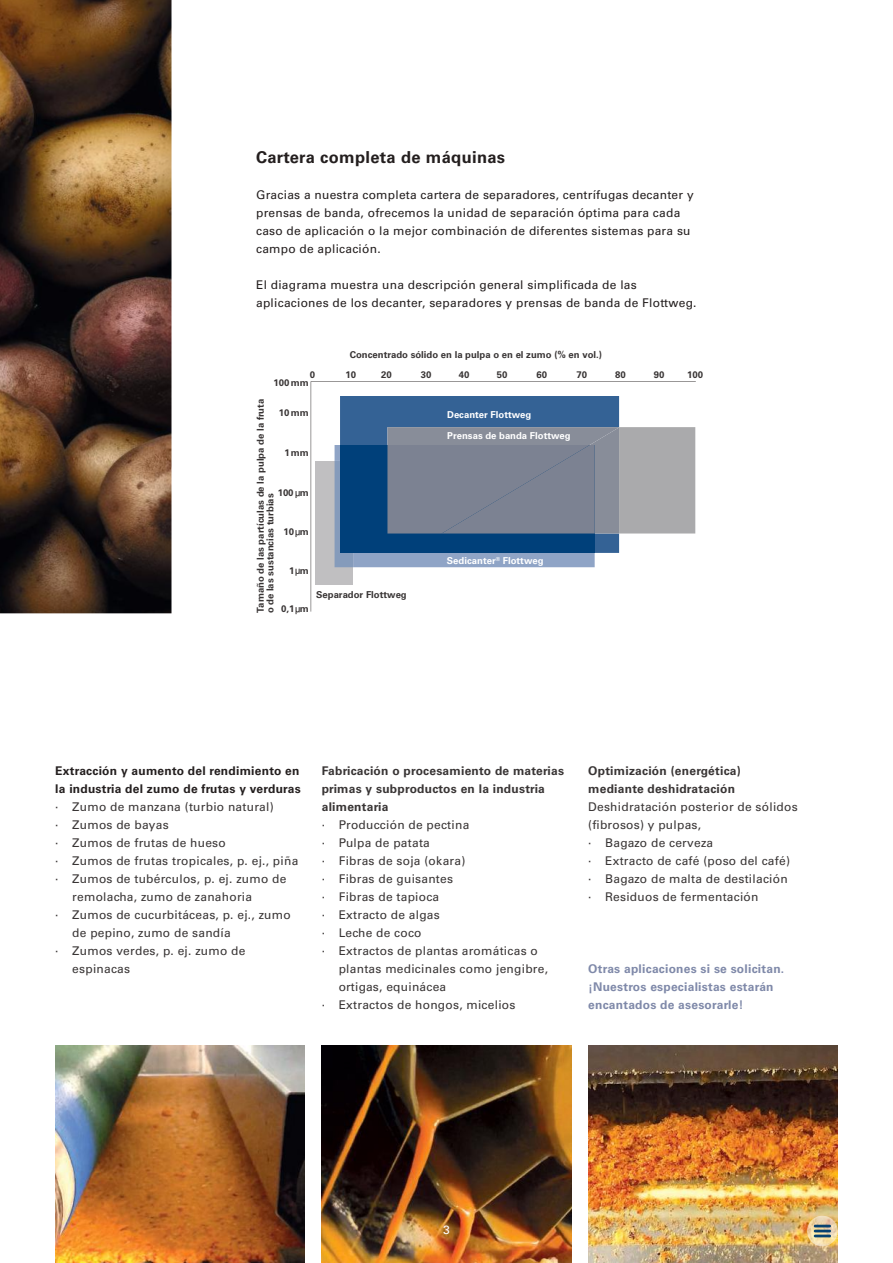
<style>
.page{position:relative;width:893px;height:1263px;background:#fff}
.page>*{position:absolute;margin:0;border:0;box-sizing:border-box;transform-origin:0 0}
.t1{font:700 16.5px "Univers LT Pro 65";letter-spacing:.02em;color:#241f1f}
.t2{font:12px/18px "Univers LT Pro 55 Roman";letter-spacing:.02em;color:#393535}
.t3{font:12px/18px "Univers LT Pro 55 Roman";letter-spacing:.02em;color:#241f1f}
.t4{font:700 12px/18px "Univers LT Pro 65";letter-spacing:.02em;color:#393535}
.t5{font:700 12px/18px "Univers LT Pro 65";letter-spacing:.02em;color:#7f89a9}
.t6{font:700 12px/18px "Univers LT Pro 65";letter-spacing:.02em;color:#241f1f}
.t7{font:12px "Univers LT Pro 55 Roman";color:#fff}
.t8{font:700 9.6px/9.6px "Univers LT Pro 65";color:#393535}
.t9{font:700 9.6px "Univers LT Pro 65";color:#fff}
</style>
<div class="page">
<img style="left:322px;top:1045px;width:249px;height:218px">
<img style="left:588px;top:1045px;width:250px;height:218px">
<img style="left:0;top:0;width:171px;height:613px">
<img style="left:55px;top:1045px;width:250px;height:218px">
<svg style="left:807px;top:1216px;width:31px;height:30px"></svg>
<svg style="left:814px;top:1225px;width:17px;height:2px"></svg>
<hr style="left:814px;top:1229px;width:17px;height:3px;background:#074271">
<hr style="left:814px;top:1234px;width:17px;height:3px;background:#074271">
<svg style="left:296px;top:491px;width:4px;height:7px"></svg>
<svg style="left:296px;top:530px;width:4px;height:7px"></svg>
<svg style="left:296px;top:569px;width:4px;height:7px"></svg>
<svg style="left:296px;top:607px;width:4px;height:7px"></svg>
<svg style="left:311px;top:381px;width:385px;height:231px"></svg>
<svg style="left:335px;top:396px;width:360px;height:171px;background:#7388a1"></svg>
<h1 class="t1" style="left:256px;top:146px;width:251px">Cartera completa de máquinas</h1>
<p class="t3" style="left:256px;top:185px;width:439px">Gracias a nuestra completa cartera de separadores, centrífugas decanter y prensas de banda, ofrecemos la unidad de separación óptima para cada caso de aplicación o la mejor combinación de diferentes sistemas para su campo de aplicación.</p>
<p class="t3" style="left:256px;top:275px;width:442px">El diagrama muestra una descripción general simplificada de las aplicaciones de los decanter, separadores y prensas de banda de Flottweg.</p>
<p class="t8" style="left:350px;top:349px;width:254px">Concentrado sólido en la pulpa o en el zumo (% en vol.)</p>
<p class="t8" style="left:310px;top:370px;width:7px">0</p>
<p class="t8" style="left:346px;top:369px;width:12px">10</p>
<p class="t8" style="left:381px;top:369px;width:12px">20</p>
<p class="t8" style="left:421px;top:370px;width:12px">30</p>
<p class="t8" style="left:459px;top:370px;width:12px">40</p>
<p class="t8" style="left:497px;top:370px;width:12px">50</p>
<p class="t8" style="left:536px;top:370px;width:12px">60</p>
<p class="t8" style="left:576px;top:370px;width:12px">70</p>
<p class="t8" style="left:615px;top:370px;width:12px">80</p>
<p class="t8" style="left:654px;top:370px;width:12px">90</p>
<p class="t8" style="left:687px;top:370px;width:17px">100</p>
<p class="t8" style="left:273px;top:377px;width:37px">100 mm</p>
<p class="t8" style="left:279px;top:408px;width:32px">10 mm</p>
<p class="t8" style="left:285px;top:447px;width:26px">1mm</p>
<p class="t8" style="left:278px;top:487px;width:33px">100 m</p>
<p class="t8" style="left:255px;top:613px;width:216px;rotate:-90deg">Tamaño de las partículas de la pulpa de la fruta o de las sustancias turbias</p>
<p class="t9" style="left:447px;top:408px;width:86px">Decanter Flottweg</p>
<p class="t9" style="left:447px;top:429px;width:125px">Prensas de banda Flottweg</p>
<p class="t8" style="left:283px;top:526px;width:27px">10 m</p>
<p class="t8" style="left:300px;top:565px;width:11px">m</p>
<p class="t8" style="left:281px;top:603px;width:29px">0,1 m</p>
<p class="t9" style="left:447px;top:554px;width:98px">Sedicanter<sup>®</sup> Flottweg</p>
<p class="t8" style="left:289px;top:565px;width:7px">1</p>
<p class="t8" style="left:316px;top:589px;width:92px">Separador Flottweg</p>
<p class="t6" style="left:55px;top:761px;width:247px">Extracción y aumento del rendimiento en la industria del zumo de frutas y verduras</p>
<p class="t2" style="left:55px;top:797px;width:220px">∙ Zumo de manzana (turbio natural)</p>
<p class="t2" style="left:55px;top:815px;width:115px">∙ Zumos de bayas</p>
<p class="t2" style="left:55px;top:833px;width:172px">∙ Zumos de frutas de hueso</p>
<p class="t2" style="left:55px;top:851px;width:245px">∙ Zumos de frutas tropicales, p. ej., piña</p>
<p class="t2" style="left:55px;top:869px;width:233px">∙ Zumos de tubérculos, p. ej. zumo de</p>
<p class="t2" style="left:72px;top:887px;width:181px">remolacha, zumo de zanahoria</p>
<p class="t2" style="left:55px;top:905px;width:237px">∙ Zumos de cucurbitáceas, p. ej., zumo</p>
<p class="t2" style="left:72px;top:923px;width:160px">de pepino, zumo de sandía</p>
<p class="t2" style="left:55px;top:941px;width:192px">∙ Zumos verdes, p. ej. zumo de</p>
<p class="t2" style="left:72px;top:959px;width:59px">espinacas</p>
<p class="t4" style="left:322px;top:761px;width:244px">Fabricación o procesamiento de materias primas y subproductos en la industria alimentaria</p>
<p class="t2" style="left:322px;top:815px;width:149px">∙ Producción de pectina</p>
<p class="t2" style="left:322px;top:833px;width:110px">∙ Pulpa de patata</p>
<p class="t2" style="left:322px;top:851px;width:145px">∙ Fibras de soja (okara)</p>
<p class="t2" style="left:322px;top:869px;width:133px">∙ Fibras de guisantes</p>
<p class="t2" style="left:322px;top:887px;width:119px">∙ Fibras de tapioca</p>
<p class="t2" style="left:322px;top:905px;width:119px">∙ Extracto de algas</p>
<p class="t2" style="left:322px;top:923px;width:101px">∙ Leche de coco</p>
<p class="t2" style="left:322px;top:941px;width:218px">∙ Extractos de plantas aromáticas o</p>
<p class="t2" style="left:339px;top:959px;width:211px">plantas medicinales como jengibre,</p>
<p class="t2" style="left:339px;top:977px;width:109px">ortigas, equinácea</p>
<p class="t2" style="left:322px;top:995px;width:195px">∙ Extractos de hongos, micelios</p>
<p class="t4" style="left:588px;top:761px;width:154px">Optimización (energética) mediante deshidratación</p>
<p class="t2" style="left:588px;top:797px;width:211px">Deshidratación posterior de sólidos (fibrosos) y pulpas,<br>∙ Bagazo de cerveza<br>∙ Extracto de café (poso del café)<br>∙ Bagazo de malta de destilación<br>∙ Residuos de fermentación</p>
<p class="t5" style="left:588px;top:959px;width:197px">Otras aplicaciones si se solicitan. ¡Nuestros especialistas estarán encantados de asesorarle!</p>
<p class="t7" style="left:443px;top:1221px;width:8px">3</p>
</div>
